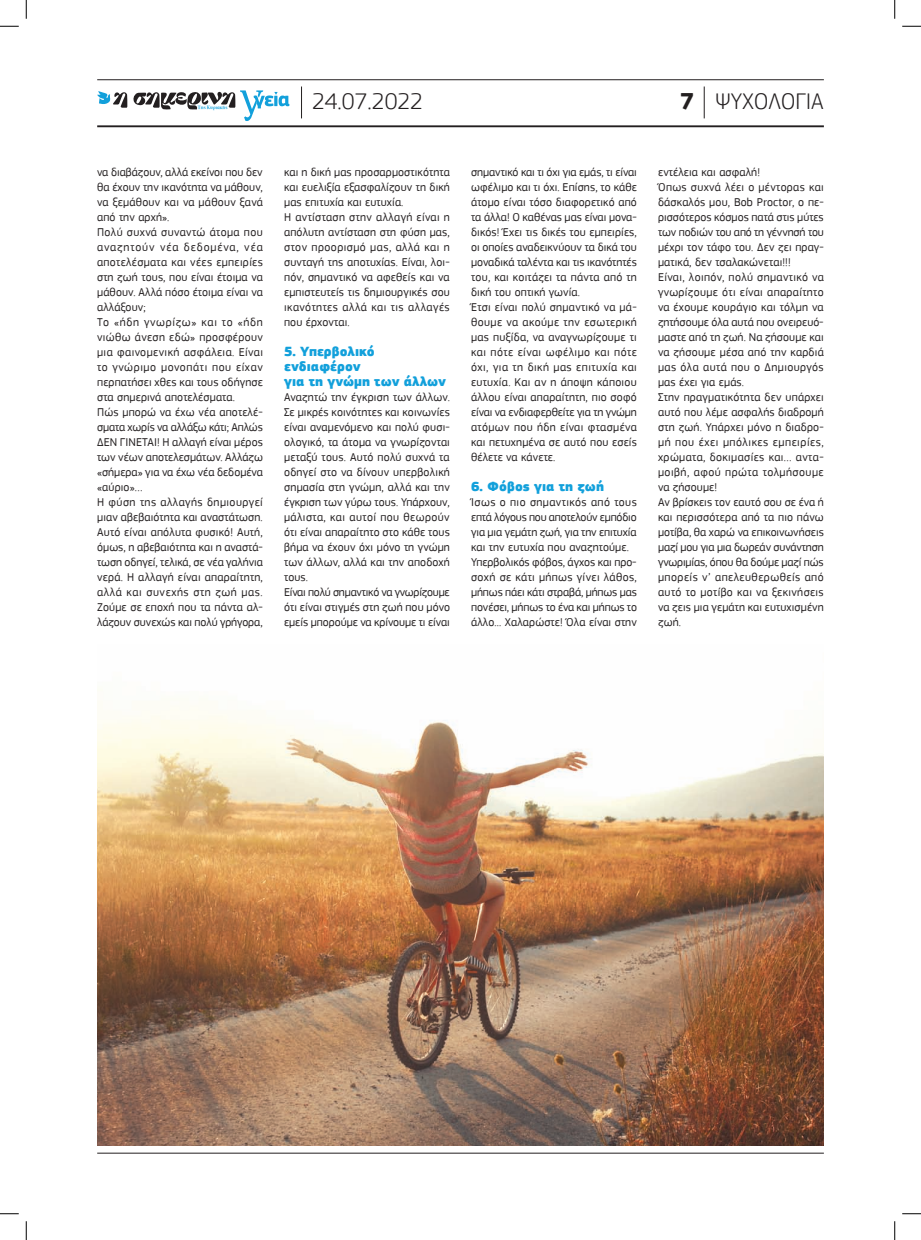
<style>
.page{position:relative;width:921px;height:1240px;background:#fff}
.page>*{position:absolute;margin:0;border:0;box-sizing:border-box;transform-origin:0 0}
.t1{font:300 23.75px "PF Square Sans Pro";letter-spacing:-.01em;color:#231f20}
.t2{font:900 13.75px/15px "PF Square Sans Pro";color:#12a0db}
.t3{font:11.88px/15px "PF Square Sans Pro";letter-spacing:.01em;color:#231f20}
.t4{font:700 5px "PF Document";color:#12a0db}
.s1{font-weight:700}
</style>
<div class="page">
<hr style="left:97px;top:79px;width:727px;height:1px;background:#231f20">
<hr style="left:97px;top:125px;width:727px;height:2px;background:#231f20">
<svg style="left:97px;top:91px;width:30px;height:17px"></svg>
<svg style="left:133px;top:90px;width:156px;height:31px"></svg>
<hr style="left:301px;top:86px;width:1px;height:32px;background:#231f20">
<hr style="left:704px;top:86px;width:1px;height:32px;background:#231f20">
<hr style="left:97px;top:1152px;width:727px;height:1px;background:#231f20">
<img style="left:97px;top:706px;width:726px;height:439px">
<svg style="left:0;top:25px;width:19px;height:2px"></svg>
<svg style="left:902px;top:25px;width:19px;height:2px"></svg>
<svg style="left:0;top:1213px;width:19px;height:1px"></svg>
<svg style="left:902px;top:1213px;width:19px;height:1px"></svg>
<svg style="left:25px;top:0;width:2px;height:19px"></svg>
<svg style="left:25px;top:1221px;width:2px;height:19px"></svg>
<svg style="left:894px;top:0;width:1px;height:19px"></svg>
<svg style="left:894px;top:1221px;width:1px;height:19px"></svg>
<p class="t4" style="left:198px;top:104px;width:31px">Της Κυριακής</p>
<p class="t1" style="left:312px;top:87px;width:113px">24.07.2022</p>
<p class="t1" style="left:680px;top:87px;width:145px"><span class="s1">7</span> ΨΥΧΟΛΟΓΙΑ</p>
<p class="t3" style="left:97px;top:165px;width:167px">να διαβάζουν, αλλά εκείνοι που δεν θα έχουν την ικανότητα να μάθουν, να ξεμάθουν και να μάθουν ξανά από την αρχή».<br>Πολύ συχνά συναντώ άτομα που αναζητούν νέα δεδομένα, νέα αποτελέσματα και νέες εμπειρίες στη ζωή τους, που είναι έτοιμα να μάθουν. Αλλά πόσο έτοιμα είναι να αλλάξουν;<br>To «ήδη γνωρίζω» και το «ήδη νιώθω άνεση εδώ» προσφέρουν μια φαινομενική ασφάλεια. Είναι το γνώριμο μονοπάτι που είχαν περπατήσει χθες και τους οδήγησε στα σημερινά αποτελέσματα.<br>Πώς μπορώ να έχω νέα αποτελέ&shy;σματα χωρίς να αλλάξω κάτι; Απλώς<br>ΔΕΝ ΓΙΝΕΤΑΙ! Η αλλαγή είναι μέρος των νέων αποτελεσμάτων. Αλλάζω «σήμερα» για να έχω νέα δεδομένα «αύριο»…<br>Η φύση της αλλαγής δημιουργεί μιαν αβεβαιότητα και αναστάτωση.<br>Αυτό είναι απόλυτα φυσικό! Αυτή, όμως, η αβεβαιότητα και η αναστά&shy;τωση οδηγεί, τελικά, σε νέα γαλήνια νερά. Η αλλαγή είναι απαραίτητη, αλλά και συνεχής στη ζωή μας.<br>Ζούμε σε εποχή που τα πάντα αλ&shy;λάζουν συνεχώς και πολύ γρήγορα,</p>
<p class="t3" style="left:284px;top:165px;width:167px">και η δική μας προσαρμοστικότητα και ευελιξία εξασφαλίζουν τη δική μας επιτυχία και ευτυχία.<br>Η αντίσταση στην αλλαγή είναι η απόλυτη αντίσταση στη φύση μας, στον προορισμό μας, αλλά και η συνταγή της αποτυχίας. Είναι, λοι&shy;πόν, σημαντικό να αφεθείς και να εμπιστευτείς τις δημιουργικές σου ικανότητες αλλά και τις αλλαγές που έρχονται.</p>
<p class="t2" style="left:284px;top:345px;width:163px">5. Υπερβολικό ενδιαφέρον<br>για τη γνώμη των άλλων</p>
<p class="t3" style="left:284px;top:390px;width:167px">Αναζητώ την έγκριση των άλλων.<br>Σε μικρές κοινότητες και κοινωνίες είναι αναμενόμενο και πολύ φυσι&shy;ολογικό, τα άτομα να γνωρίζονται μεταξύ τους. Αυτό πολύ συχνά τα οδηγεί στο να δίνουν υπερβολική σημασία στη γνώμη, αλλά και την έγκριση των γύρω τους. Υπάρχουν, μάλιστα, και αυτοί που θεωρούν ότι είναι απαραίτητο στο κάθε τους βήμα να έχουν όχι μόνο τη γνώμη των άλλων, αλλά και την αποδοχή τους.<br>Είναι πολύ σημαντικό να γνωρίζουμε ότι είναι στιγμές στη ζωή που μόνο εμείς μπορούμε να κρίνουμε τι είναι</p>
<p class="t3" style="left:471px;top:165px;width:167px">σημαντικό και τι όχι για εμάς, τι είναι ωφέλιμο και τι όχι. Επίσης, το κάθε άτομο είναι τόσο διαφορετικό από τα άλλα! Ο καθένας μας είναι μονα&shy;δικός! Έχει τις δικές του εμπειρίες, οι οποίες αναδεικνύουν τα δικά του μοναδικά ταλέντα και τις ικανότητές του, και κοιτάζει τα πάντα από τη δική του οπτική γωνία.<br>Έτσι είναι πολύ σημαντικό να μά&shy;θουμε να ακούμε την εσωτερική μας πυξίδα, να αναγνωρίζουμε τι και πότε είναι ωφέλιμο και πότε όχι, για τη δική μας επιτυχία και ευτυχία. Και αν η άποψη κάποιου άλλου είναι απαραίτητη, πιο σοφό είναι να ενδιαφερθείτε για τη γνώμη ατόμων που ήδη είναι φτασμένα και πετυχημένα σε αυτό που εσείς θέλετε να κάνετε.</p>
<p class="t2" style="left:471px;top:480px;width:134px">6. Φόβος για τη ζωή</p>
<p class="t3" style="left:471px;top:495px;width:167px">Ίσως ο πιο σημαντικός από τους επτά λόγους που αποτελούν εμπόδιο για μια γεμάτη ζωή, για την επιτυχία και την ευτυχία που αναζητούμε.<br>Υπερβολικός φόβος, άγχος και προ&shy;σοχή σε κάτι μήπως γίνει λάθος, μήπως πάει κάτι στραβά, μήπως μας πονέσει, μήπως το ένα και μήπως το άλλο... Χαλαρώστε! Όλα είναι στην</p>
<p class="t3" style="left:658px;top:165px;width:167px">εντέλεια και ασφαλή!<br>Όπως συχνά λέει ο μέντορας και δάσκαλός μου, Bob Proctor, ο πε&shy;ρισσότερος κόσμος πατά στις μύτες των ποδιών του από τη γέννησή του μέχρι τον τάφο του. Δεν ζει πραγ&shy;ματικά, δεν τσαλακώνεται!!!<br>Είναι, λοιπόν, πολύ σημαντικό να γνωρίζουμε ότι είναι απαραίτητο να έχουμε κουράγιο και τόλμη να ζητήσουμε όλα αυτά που ονειρευό&shy;μαστε από τη ζωή. Να ζήσουμε και να ζήσουμε μέσα από την καρδιά μας όλα αυτά που ο Δημιουργός μας έχει για εμάς.<br>Στην πραγματικότητα δεν υπάρχει αυτό που λέμε ασφαλής διαδρομή στη ζωή. Υπάρχει μόνο η διαδρο&shy;μή που έχει μπόλικες εμπειρίες, χρώματα, δοκιμασίες και… αντα&shy;μοιβή, αφού πρώτα τολμήσουμε να ζήσουμε!<br>Αν βρίσκεις τον εαυτό σου σε ένα ή και περισσότερα από τα πιο πάνω μοτίβα, θα χαρώ να επικοινωνήσεις μαζί μου για μια δωρεάν συνάντηση γνωριμίας, όπου θα δούμε μαζί πώς μπορείς ν’ απελευθερωθείς από αυτό το μοτίβο και να ξεκινήσεις να ζεις μια γεμάτη και ευτυχισμένη ζωή.</p>
</div>
